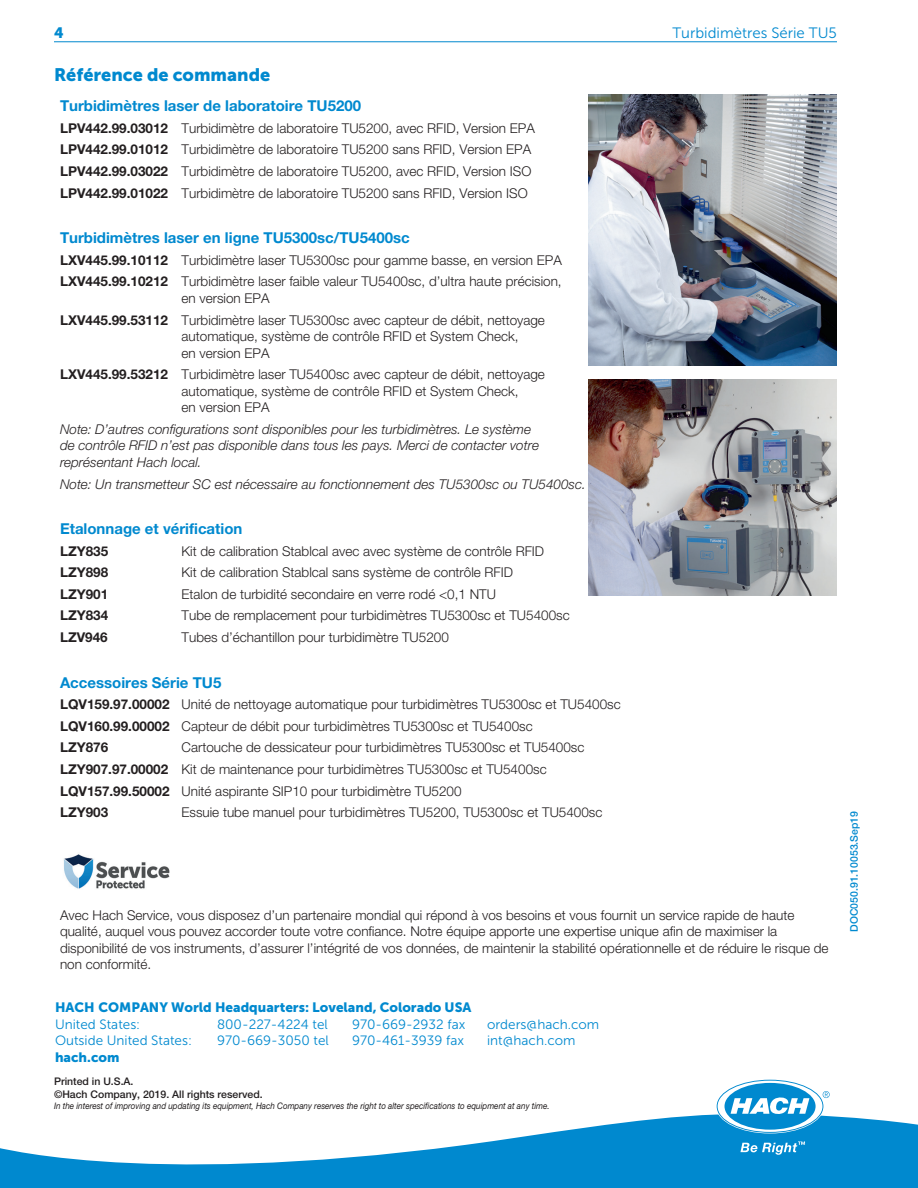
<style>
.page{position:relative;width:918px;height:1188px;background:#fff}
.page>*{position:absolute;margin:0;border:0;box-sizing:border-box;transform-origin:0 0}
.Head_2{font:18px "Museo Sans 900";color:#0089cf}
.Head_3_Text_1_Bold{font:700 15px "Helvetica Neue LTW1 G";color:#0089cf}
.Head_3{font:15px "Museo Sans 300";color:#0089cf}
.Head_3-2{font:15px "Museo Sans 900";color:#0089cf}
.Text_1{font:300 13.5px/16.5px "Helvetica Neue LTW1 G";color:#231f20}
.TableNote{font:italic 300 13.5px/16.5px "Helvetica Neue LTW1 G";color:#231f20}
.Text_1_Text_1_Bold{font:700 13.5px "Helvetica Neue LTW1 G";color:#231f20}
.Text_1_Color{font:13.5px "Museo Sans 300";color:#0089cf}
.Text_1_Color-2{font:13.5px/16.5px "Museo Sans 900";color:#0089cf}
.t1{font:500 10.5px "Helvetica Neue LTW1 G";color:#231f20}
.t2{font:500 10.5px "Helvetica Neue LTW1 G";color:#0089cf}
.t3{font:italic 9px "Helvetica Neue LTW1 G";color:#231f20;scale:.9 1}
.s1{font-family:"Museo Sans 300"}
</style>
<div class="page">
<svg style="left:0;top:1114px;width:918px;height:74px;fill:#0089cf"></svg>
<svg style="left:718px;top:1081px;width:112px;height:51px"></svg>
<svg style="left:740px;top:1141px;width:65px;height:14px"></svg>
<img style="left:63px;top:854px;width:107px;height:35px">
<hr style="left:54px;top:41px;width:783px;height:1px;background:#0089cf">
<img style="left:588px;top:380px;width:249px;height:215px">
<img style="left:588px;top:94px;width:249px;height:271px">
<p class="Head_3-2" style="left:54px;top:24px;width:11px">4</p>
<p class="Head_3" style="left:672px;top:25px;width:166px">Turbidimètres Série TU5</p>
<p class="Head_2" style="left:54px;top:64px;width:218px">Référence de commande</p>
<p class="Head_3_Text_1_Bold" style="left:60px;top:97px;width:303px">Turbidimètres laser de laboratoire TU5200</p>
<p class="Text_1_Text_1_Bold" style="left:60px;top:120px;width:110px">LPV442.99.03012</p>
<p class="Text_1" style="left:182px;top:120px;width:355px">Turbidimètre de laboratoire TU5200, avec RFID, Version EPA</p>
<p class="Text_1_Text_1_Bold" style="left:60px;top:141px;width:110px">LPV442.99.01012</p>
<p class="Text_1" style="left:182px;top:141px;width:351px">Turbidimètre de laboratoire TU5200 sans RFID, Version EPA</p>
<p class="Text_1_Text_1_Bold" style="left:60px;top:163px;width:110px">LPV442.99.03022</p>
<p class="Text_1" style="left:182px;top:163px;width:351px">Turbidimètre de laboratoire TU5200, avec RFID, Version ISO</p>
<p class="Text_1_Text_1_Bold" style="left:60px;top:185px;width:110px">LPV442.99.01022</p>
<p class="Text_1" style="left:182px;top:185px;width:348px">Turbidimètre de laboratoire TU5200 sans RFID, Version ISO</p>
<p class="Head_3_Text_1_Bold" style="left:60px;top:229px;width:351px">Turbidimètres laser en ligne TU5300sc/TU5400sc</p>
<p class="Text_1_Text_1_Bold" style="left:60px;top:252px;width:110px">LXV445.99.10112</p>
<p class="Text_1" style="left:182px;top:252px;width:382px">Turbidimètre laser TU5300sc pour gamme basse, en version EPA</p>
<p class="Text_1_Text_1_Bold" style="left:60px;top:273px;width:110px">LXV445.99.10212</p>
<p class="Text_1" style="left:182px;top:273px;width:382px">Turbidimètre laser faible valeur TU5400sc, d’ultra haute précision, en version EPA</p>
<p class="Text_1_Text_1_Bold" style="left:60px;top:311px;width:110px">LXV445.99.53112</p>
<p class="Text_1" style="left:182px;top:311px;width:365px">Turbidimètre laser TU5300sc avec capteur de débit, nettoyage automatique, système de contrôle RFID et System Check,<br>en version EPA</p>
<p class="Text_1_Text_1_Bold" style="left:60px;top:366px;width:110px">LXV445.99.53212</p>
<p class="Text_1" style="left:182px;top:366px;width:365px">Turbidimètre laser TU5400sc avec capteur de débit, nettoyage automatique, système de contrôle RFID et System Check,<br>en version EPA</p>
<p class="TableNote" style="left:60px;top:421px;width:481px">Note: D’autres configurations sont disponibles pour les turbidimètres. Le système de contrôle RFID n’est pas disponible dans tous les pays. Merci de contacter votre représentant Hach local.</p>
<p class="TableNote" style="left:60px;top:475px;width:527px">Note: Un transmetteur SC est nécessaire au fonctionnement des TU5300sc ou TU5400sc.</p>
<p class="Head_3_Text_1_Bold" style="left:60px;top:519px;width:184px">Etalonnage et vérification</p>
<p class="Text_1_Text_1_Bold" style="left:60px;top:542px;width:50px">LZY835</p>
<p class="Text_1" style="left:182px;top:542px;width:364px">Kit de calibration Stablcal avec avec système de contrôle RFID</p>
<p class="Text_1_Text_1_Bold" style="left:60px;top:564px;width:50px">LZY898</p>
<p class="Text_1" style="left:182px;top:564px;width:333px">Kit de calibration Stablcal sans système de contrôle RFID</p>
<p class="Text_1_Text_1_Bold" style="left:60px;top:586px;width:50px">LZY901</p>
<p class="Text_1" style="left:182px;top:586px;width:316px">Etalon de turbidité secondaire en verre rodé &lt;0,1 NTU</p>
<p class="Text_1_Text_1_Bold" style="left:60px;top:607px;width:50px">LZY834</p>
<p class="Text_1" style="left:182px;top:607px;width:390px">Tube de remplacement pour turbidimètres TU5300sc et TU5400sc</p>
<p class="Text_1_Text_1_Bold" style="left:60px;top:629px;width:49px">LZV946</p>
<p class="Text_1" style="left:182px;top:629px;width:269px">Tubes d’échantillon pour turbidimètre TU5200</p>
<p class="Head_3_Text_1_Bold" style="left:60px;top:673px;width:163px">Accessoires Série TU5</p>
<p class="Text_1_Text_1_Bold" style="left:60px;top:696px;width:111px">LQV159.97.00002</p>
<p class="Text_1" style="left:182px;top:696px;width:441px">Unité de nettoyage automatique pour turbidimètres TU5300sc et TU5400sc</p>
<p class="Text_1_Text_1_Bold" style="left:60px;top:718px;width:111px">LQV160.99.00002</p>
<p class="Text_1" style="left:182px;top:718px;width:353px">Capteur de débit pour turbidimètres TU5300sc et TU5400sc</p>
<p class="Text_1_Text_1_Bold" style="left:60px;top:739px;width:50px">LZY876</p>
<p class="Text_1" style="left:182px;top:739px;width:404px">Cartouche de dessicateur pour turbidimètres TU5300sc et TU5400sc</p>
<p class="Text_1_Text_1_Bold" style="left:60px;top:761px;width:110px">LZY907.97.00002</p>
<p class="Text_1" style="left:182px;top:761px;width:367px">Kit de maintenance pour turbidimètres TU5300sc et TU5400sc</p>
<p class="Text_1_Text_1_Bold" style="left:60px;top:783px;width:111px">LQV157.99.50002</p>
<p class="Text_1" style="left:182px;top:783px;width:282px">Unité aspirante SIP10 pour turbidimètre TU5200</p>
<p class="Text_1_Text_1_Bold" style="left:60px;top:804px;width:50px">LZY903</p>
<p class="Text_1" style="left:182px;top:804px;width:422px">Essuie tube manuel pour turbidimètres TU5200, TU5300sc et TU5400sc</p>
<p class="Text_1" style="left:60px;top:907px;width:770px">Avec Hach Service, vous disposez d’un partenaire mondial qui répond à vos besoins et vous fournit un service rapide de haute qualité, auquel vous pouvez accorder toute votre confiance. Notre équipe apporte une expertise unique afin de maximiser la disponibilité de vos instruments, d’assurer l’intégrité de vos données, de maintenir la stabilité opérationnelle et de réduire le risque de non conformité.</p>
<p class="Text_1_Color-2" style="left:55px;top:999px;width:418px">HACH COMPANY World Headquarters: Loveland, Colorado USA<br><span class="s1">United States:</span></p>
<p class="Text_1_Color" style="left:217px;top:1017px;width:112px">800-227-4224 tel</p>
<p class="Text_1_Color" style="left:352px;top:1017px;width:115px">970-669-2932 fax</p>
<p class="Text_1_Color" style="left:487px;top:1017px;width:114px">orders@hach.com</p>
<p class="Text_1_Color" style="left:55px;top:1034px;width:138px">Outside United States:</p>
<p class="Text_1_Color" style="left:217px;top:1034px;width:113px">970-669-3050 tel</p>
<p class="Text_1_Color" style="left:352px;top:1034px;width:113px">970-461-3939 fax</p>
<p class="Text_1_Color" style="left:487px;top:1034px;width:90px">int@hach.com</p>
<p class="Text_1_Color-2" style="left:55px;top:1049px;width:66px">hach.com</p>
<p class="t1" style="left:54px;top:1075px;width:81px">Printed in U.S.A.</p>
<p class="t1" style="left:54px;top:1088px;width:210px">©Hach Company, 2019. All rights reserved.</p>
<p class="t3" style="left:54px;top:1100px;width:552px">In the interest of improving and updating its equipment, Hach Company reserves the right to alter specifications to equipment at any time.</p>
<p class="t2" style="left:848px;top:932px;width:123px;rotate:-90deg">DOC050.91.10053.Sep19</p>
</div>
